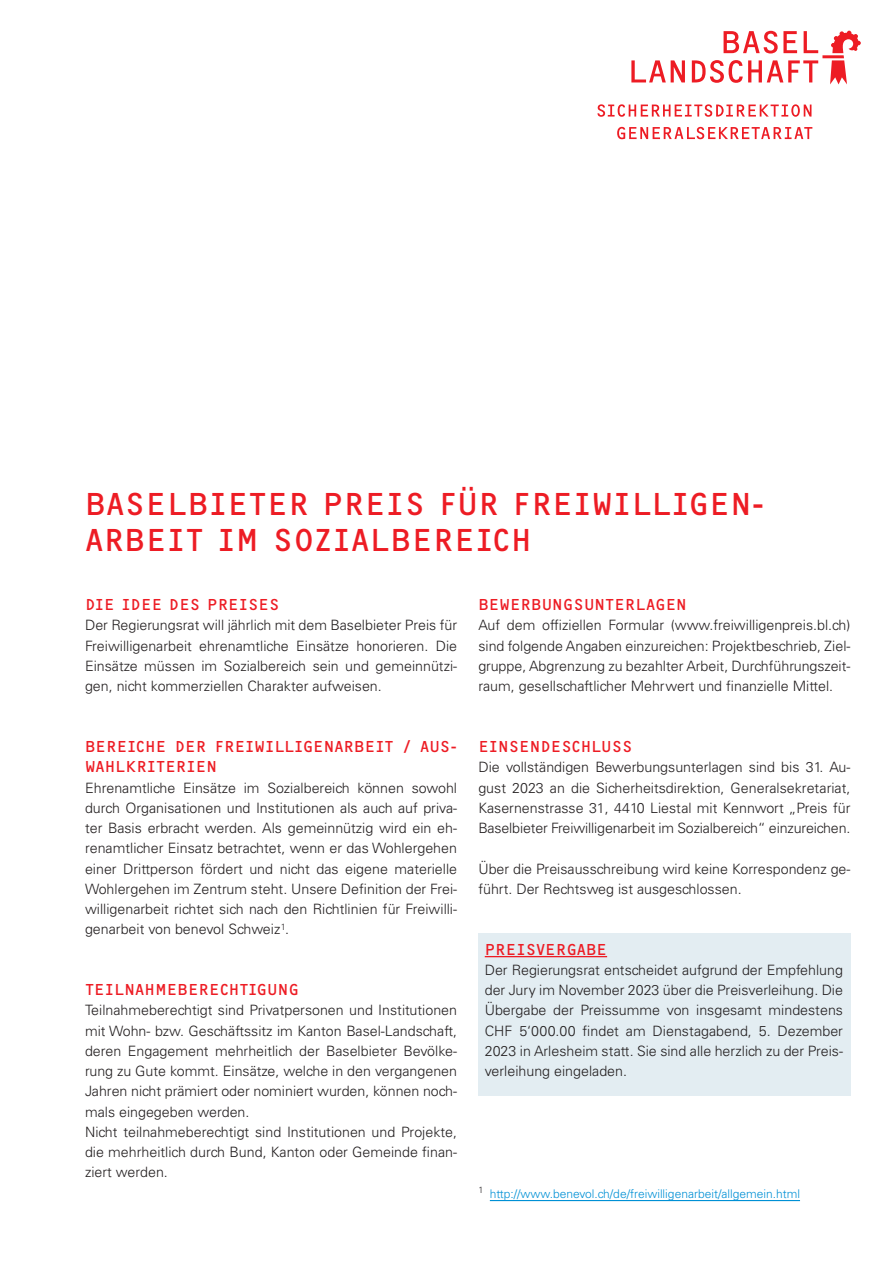
<style>
.page{position:relative;width:893px;height:1263px;background:#fff}
.page>*{position:absolute;margin:0;border:0;box-sizing:border-box;transform-origin:0 0}
.t1{font:33px/36px "OCRF Pro";color:#ed1c24}
.t2{font:16.5px/20.2px "OCRF Pro";color:#ed1c24}
.t3{font:300 14.25px/20.2px "Univers LT Std";color:#231f20;text-align:justify}
.t4{font:300 12px "Univers LT Std";color:#0090d5}
</style>
<div class="page">
<div style="left:478px;top:933px;width:372px;height:163px;background:#e3edf2"></div>
<svg style="left:724px;top:31px;width:73px;height:23px"></svg>
<svg style="left:804px;top:31px;width:14px;height:22px"></svg>
<svg style="left:631px;top:60px;width:54px;height:22px"></svg>
<svg style="left:692px;top:60px;width:126px;height:23px"></svg>
<svg style="left:830px;top:60px;width:17px;height:24px"></svg>
<svg style="left:831px;top:31px;width:30px;height:22px"></svg>
<hr style="left:822px;top:55px;width:22px;height:3px;background:#ed1c24">
<svg style="left:597px;top:104px;width:214px;height:13px"></svg>
<svg style="left:617px;top:127px;width:195px;height:12px"></svg>
<hr style="left:485px;top:956px;width:122px;height:1px;background:#ed1c24">
<hr style="left:490px;top:1200px;width:310px;height:1px;background:#0090d5">
<h1 class="t1" style="left:85px;top:482px;width:681px">BASELBIETER PREIS FÜR FREIWILLIGEN-<br>ARBEIT IM SOZIALBEREICH</h1>
<p class="t2" style="left:85px;top:592px;width:196px">DIE IDEE DES PREISES</p>
<p class="t3" style="left:85px;top:615px;width:374px">Der Regierungsrat will jährlich mit dem Baselbieter Preis für Freiwilligenarbeit ehrenamtliche Einsätze honorieren. Die Einsätze müssen im Sozialbereich sein und gemeinnützi&shy;gen, nicht kommerziellen Charakter aufweisen.</p>
<p class="t2" style="left:85px;top:734px;width:374px">BEREICHE DER FREIWILLIGENARBEIT / AUS-<br>WAHLKRITERIEN</p>
<p class="t3" style="left:85px;top:777px;width:374px">Ehrenamtliche Einsätze im Sozialbereich können sowohl durch Organisationen und Institutionen als auch auf priva&shy;ter Basis erbracht werden. Als gemeinnützig wird ein eh&shy;renamtlicher Einsatz betrachtet, wenn er das Wohlergehen einer Drittperson fördert und nicht das eigene materielle Wohlergehen im Zentrum steht. Unsere Definition der Frei&shy;willigenarbeit richtet sich nach den Richtlinien für Freiwilli&shy;genarbeit von benevol Schweiz<sup>1</sup>.</p>
<p class="t2" style="left:85px;top:977px;width:215px">TEILNAHMEBERECHTIGUNG</p>
<p class="t3" style="left:85px;top:1000px;width:374px;text-align:left">Teilnahmeberechtigt sind Privatpersonen und Institutionen mit Wohn- bzw. Geschäftssitz im Kanton Basel-Landschaft, deren Engagement mehrheitlich der Baselbieter Bevölke&shy;rung zu Gute kommt. Einsätze, welche in den vergangenen Jahren nicht prämiert oder nominiert wurden, können noch&shy;mals eingegeben werden.<br>Nicht teilnahmeberechtigt sind Institutionen und Projekte, die mehrheitlich durch Bund, Kanton oder Gemeinde finan&shy;ziert werden.</p>
<p class="t2" style="left:478px;top:592px;width:210px">BEWERBUNGSUNTERLAGEN</p>
<p class="t3" style="left:478px;top:615px;width:374px">Auf dem offiziellen Formular (www.freiwilligenpreis.bl.ch) sind folgende Angaben einzureichen: Projektbeschrieb, Ziel&shy;gruppe, Abgrenzung zu bezahlter Arbeit, Durchführungszeit&shy;raum, gesellschaftlicher Mehrwert und finanzielle Mittel.</p>
<p class="t2" style="left:478px;top:734px;width:156px">EINSENDESCHLUSS</p>
<p class="t3" style="left:478px;top:757px;width:374px">Die vollständigen Bewerbungsunterlagen sind bis 31. Au&shy;gust 2023 an die Sicherheitsdirektion, Generalsekretariat, Kasernenstrasse 31, 4410 Liestal mit Kennwort „Preis für Baselbieter Freiwilligenarbeit im Sozialbereich“ einzureichen.</p>
<p class="t3" style="left:478px;top:858px;width:374px">Über die Preisausschreibung wird keine Korrespondenz ge&shy;führt. Der Rechtsweg ist ausgeschlossen.</p>
<p class="t2" style="left:485px;top:937px;width:124px">PREISVERGABE</p>
<p class="t3" style="left:485px;top:959px;width:360px">Der Regierungsrat entscheidet aufgrund der Empfehlung der Jury im November 2023 über die Preisverleihung. Die Übergabe der Preissumme von insgesamt mindestens CHF 5‘000.00 findet am Dienstagabend, 5. Dezember 2023 in Arlesheim statt. Sie sind alle herzlich zu der Preis&shy;verleihung eingeladen.</p>
<p class="t4" style="left:478px;top:1186px;width:323px"><sup>1</sup> http://www.benevol.ch/de/freiwilligenarbeit/allgemein.html</p>
</div>
